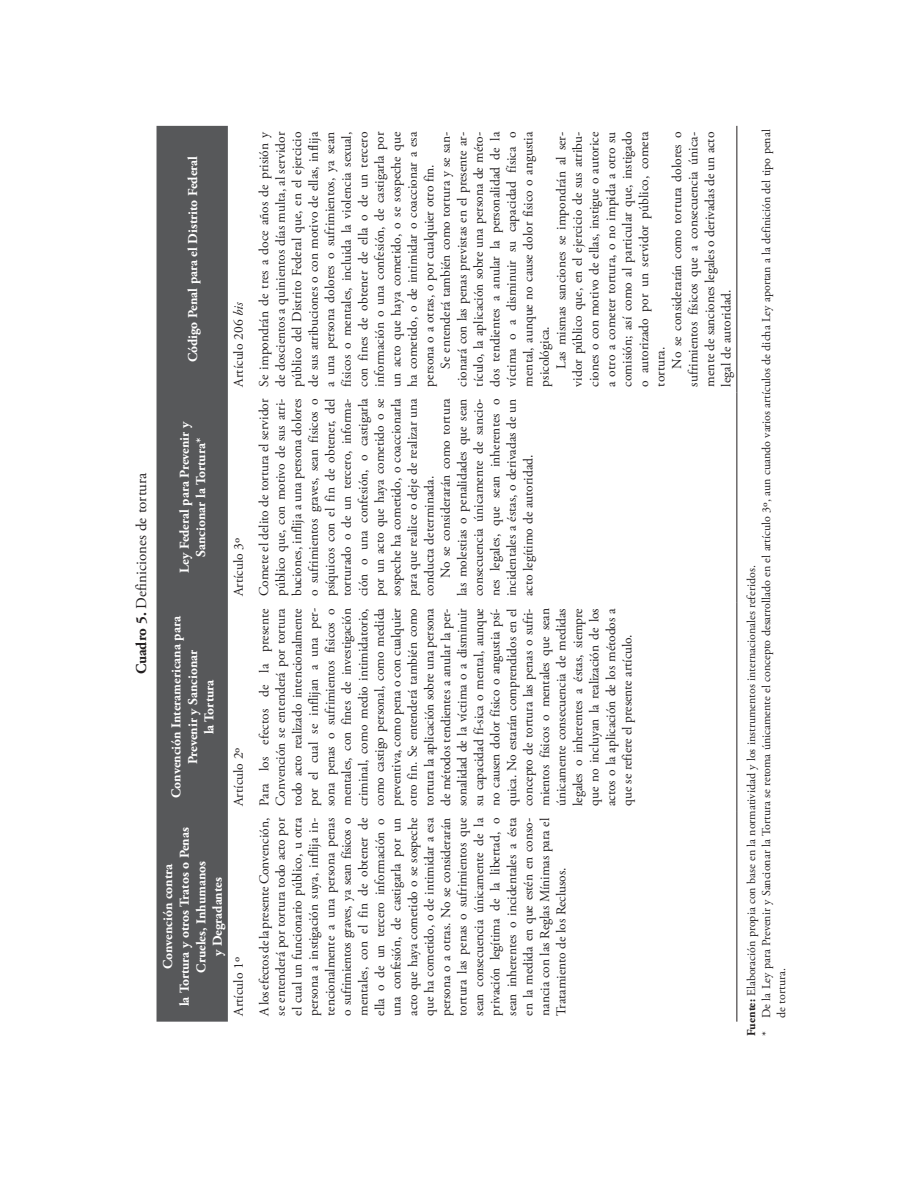
<style>
.page{position:relative;width:915px;height:1191px;background:#fff}
.page>*{position:absolute;margin:0;border:0;box-sizing:border-box;transform-origin:0 0}
.t1{font:15px "Adobe Garamond Pro";color:#231f20}
.t2{font:13.5px/16.5px "Adobe Garamond Pro";letter-spacing:-.01em;color:#231f20;text-align:justify}
.t3{font:700 13.5px/16.5px "Adobe Garamond Pro";color:#fff;text-align:center}
.t4{font:12px "Adobe Garamond Pro";letter-spacing:-.005em;color:#231f20}
.s1{font-weight:700}
.s2{font-style:italic}
</style>
<div class="page">
<svg style="left:156px;top:126px;width:72px;height:895px;background:#606163"></svg>
<hr style="left:736px;top:812px;width:1px;height:209px;background:#231f20">
<hr style="left:736px;top:602px;width:1px;height:210px;background:#231f20">
<hr style="left:736px;top:392px;width:1px;height:210px;background:#231f20">
<hr style="left:736px;top:126px;width:1px;height:266px;background:#231f20">
<p class="t1" style="left:132px;top:674px;width:203px;rotate:-90deg"><span class="s1">Cuadro 5.</span> Definiciones de tortura</p>
<p class="t3" style="left:185px;top:362px;width:208px;rotate:-90deg">Código Penal para el Distrito Federal</p>
<p class="t3" style="left:176px;top:573px;width:153px;rotate:-90deg">Ley Federal para Prevenir y<br>Sancionar la Tortura*</p>
<p class="t3" style="left:168px;top:798px;width:183px;rotate:-90deg">Convención Interamericana para<br>Prevenir y Sancionar<br>la Tortura</p>
<p class="t2" style="left:226px;top:386px;width:256px;line-height:25.5px;rotate:-90deg">Artículo 206 <span class="s2">bis<br></span>Se impondrán de tres a doce años de prisión y</p>
<p class="t2" style="left:272px;top:386px;width:256px;rotate:-90deg">de doscientos a quinientos días multa, al servidor público del Distrito Federal que, en el ejercicio de sus atribuciones o con motivo de ellas, inflija a una persona dolores o sufrimientos, ya sean físicos o mentales, incluida la violencia sexual, con fines de obtener de ella o de un tercero información o una confesión, de castigarla por un acto que haya cometido, o se sospeche que ha cometido, o de intimidar o coaccionar a esa persona o a otras, o por cualquier otro fin.</p>
<p class="t2" style="left:437px;top:386px;width:256px;text-indent:18px;rotate:-90deg">Se entenderá también como tortura y se san&shy;cionará con las penas previstas en el presente ar&shy;tículo, la aplicación sobre una persona de méto&shy;dos tendientes a anular la personalidad de la víctima o a disminuir su capacidad física o mental, aunque no cause dolor físico o angustia psicológica.</p>
<p class="t2" style="left:553px;top:386px;width:256px;text-indent:18px;rotate:-90deg">Las mismas sanciones se impondrán al ser&shy;vidor público que, en el ejercicio de sus atribu&shy;ciones o con motivo de ellas, instigue o autorice a otro a cometer tortura, o no impida a otro su comisión; así como al particular que, instigado o autorizado por un servidor público, cometa tortura.</p>
<p class="t2" style="left:668px;top:386px;width:256px;text-indent:18px;rotate:-90deg">No se considerarán como tortura dolores o sufrimientos físicos que a consecuencia única&shy;mente de sanciones legales o derivadas de un acto legal de autoridad.</p>
<p class="t2" style="left:226px;top:596px;width:199px;line-height:25.5px;rotate:-90deg">Artículo 3º<br>Comete el delito de tortura el servidor</p>
<p class="t2" style="left:273px;top:596px;width:199px;rotate:-90deg">público que, con motivo de sus atri&shy;buciones, inflija a una persona dolores o sufrimientos graves, sean físicos o psíquicos con el fin de obtener, del torturado o de un tercero, informa&shy;ción o una confesión, o castigarla por un acto que haya cometido o se sospeche ha cometido, o coaccionarla para que realice o deje de realizar una conducta determinada.</p>
<p class="t2" style="left:437px;top:596px;width:199px;text-indent:18px;rotate:-90deg">No se considerarán como tortura las molestias o penalidades que sean consecuencia únicamente de sancio&shy;nes legales, que sean inherentes o incidentales a éstas, o derivadas de un acto legítimo de autoridad.</p>
<p class="t2" style="left:226px;top:806px;width:199px;line-height:25.5px;rotate:-90deg">Artículo 2º<br>Para los efectos de la presente</p>
<p class="t2" style="left:273px;top:806px;width:199px;rotate:-90deg">Convención se entenderá por tortura todo acto realizado intencionalmente por el cual se inflijan a una per&shy;sona penas o sufrimientos físicos o mentales, con fines de investigación criminal, como medio intimidatorio, como castigo personal, como medida preventiva, como pena o con cualquier otro fin. Se entenderá también como tortura la aplicación sobre una persona de métodos tendientes a anular la per&shy;sonalidad de la víctima o a disminuir su capacidad fí-sica o mental, aunque no causen dolor físico o angustia psí&shy;quica. No estarán comprendidos en el concepto de tortura las penas o sufri&shy;mientos físicos o mentales que sean únicamente consecuencia de medidas legales o inherentes a éstas, siempre que no incluyan la realización de los actos o la aplicación de los métodos a que se refiere el presente artículo.</p>
<p class="t2" style="left:226px;top:1015px;width:199px;line-height:25.5px;rotate:-90deg">Artículo 1º<br>A los efectos de la presente Convención,</p>
<p class="t2" style="left:273px;top:1015px;width:199px;rotate:-90deg">se entenderá por tortura todo acto por el cual un funcionario público, u otra persona a instigación suya, inflija in&shy;tencionalmente a una persona penas o sufrimientos graves, ya sean físicos o mentales, con el fin de obtener de ella o de un tercero información o una confesión, de castigarla por un acto que haya cometido o se sospeche que ha cometido, o de intimidar a esa persona o a otras. No se considerarán tortura las penas o sufrimientos que sean consecuencia únicamente de la privación legítima de la libertad, o sean inherentes o incidentales a ésta en la medida en que estén en conso&shy;nancia con las Reglas Mínimas para el Tratamiento de los Reclusos.</p>
<p class="t3" style="left:160px;top:1006px;width:180px;rotate:-90deg">Convención contra<br>la Tortura y otros Tratos o Penas<br>Crueles, Inhumanos<br>y Degradantes</p>
<p class="t4" style="left:758px;top:1036px;width:908px;rotate:-90deg">* De la Ley para Prevenir y Sancionar la Tortura se retoma únicamente el concepto desarrollado en el artículo 3º, aun cuando varios artículos de dicha Ley aportan a la definición del tipo penal</p>
<p class="t4" style="left:743px;top:1036px;width:472px;rotate:-90deg"><span class="s1">Fuente:</span> Elaboración propia con base en la normatividad y los instrumentos internacionales referidos.</p>
<p class="t4" style="left:773px;top:1018px;width:51px;rotate:-90deg">de tortura.</p>
</div>
